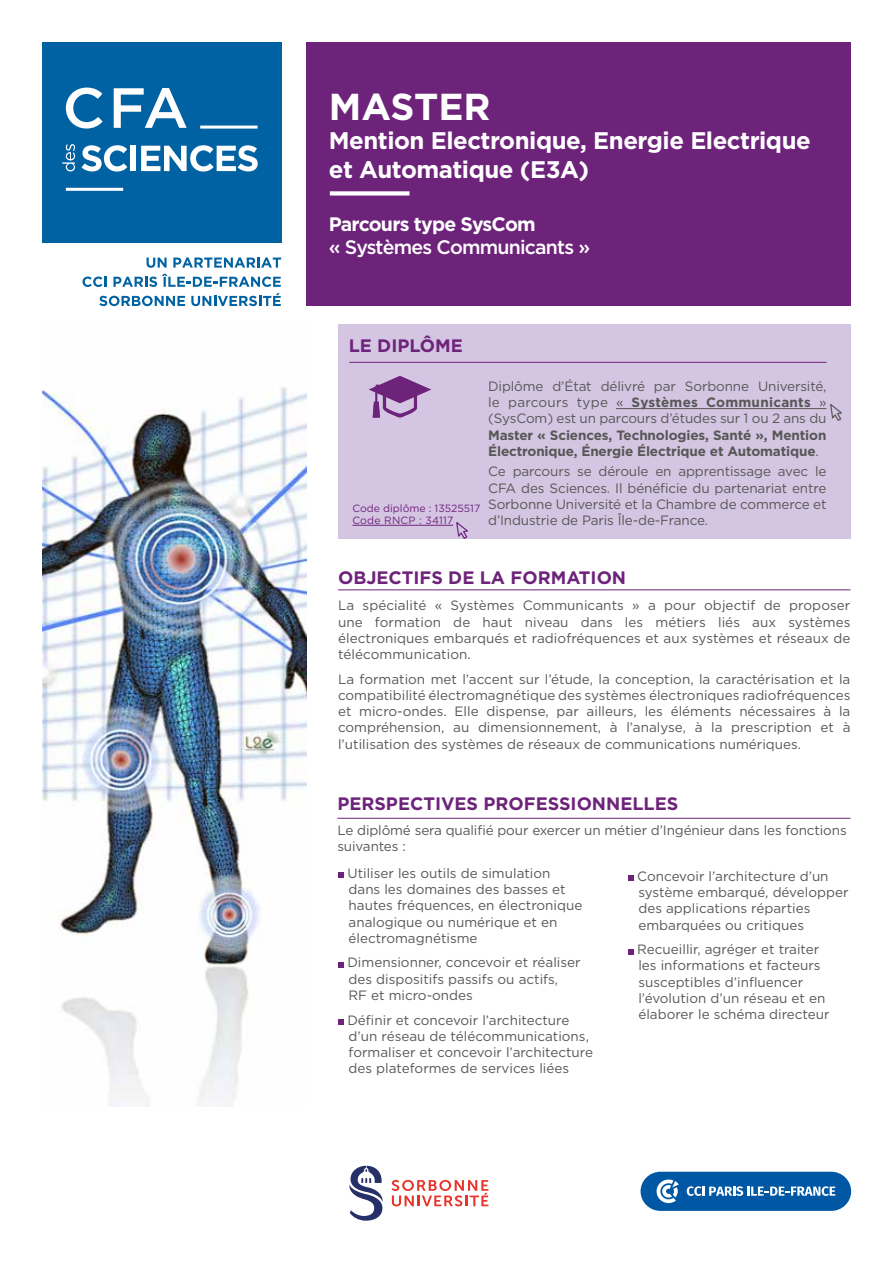
<style>
.page{position:relative;width:893px;height:1263px;background:#fff}
.page>*{position:absolute;margin:0;border:0;box-sizing:border-box;transform-origin:0 0}
.Paragraph_Style1{font:700 37.5px "Gotham";color:#fff}
.Paragraph_Style1-2{font:700 24px/28.8px "Gotham";letter-spacing:-.02em;color:#fff}
.Paragraph_Style1-3{font:500 19.5px/23.4px "Gotham";letter-spacing:-.04em;color:#fff}
.Paragraph_Style2{font:700 18px "Gotham";color:#6e237b}
.Paragraph_Style3{font:13.5px/16.2px "Gotham";color:#575756;text-align:justify}
.Paragraph_Style1-4{font:13.5px/16.2px "Gotham";color:#575756}
.Paragraph_Style3-2{font:700 13.5px/16.2px "Gotham";letter-spacing:-.01em;color:#575756;text-align:justify}
.Paragraph_Style1-5{font:10.5px "Gotham";color:#6e237b}
.Paragraph_Style1-6{font:10.5px "Gotham";letter-spacing:.02em;color:#6e237b}
.s1{font-weight:700}
.s2{font-weight:400}
</style>
<div class="page">
<img style="left:43px;top:387px;width:263px;height:720px">
<div style="left:338px;top:324px;width:512px;height:215px;background:#d4c5e2"></div>
<hr style="left:349px;top:362px;width:477px;height:1px;background:#6e237b">
<div style="left:306px;top:43px;width:544px;height:263px;background:#6e237b"></div>
<hr style="left:338px;top:589px;width:512px;height:1px;background:#6e237b">
<svg style="left:369px;top:376px;width:62px;height:42px"></svg>
<hr style="left:616px;top:408px;width:210px;height:1px;background:#575756">
<svg style="left:628px;top:876px;width:5px;height:5px"></svg>
<svg style="left:628px;top:949px;width:5px;height:5px"></svg>
<svg style="left:338px;top:873px;width:5px;height:5px"></svg>
<svg style="left:338px;top:962px;width:5px;height:5px"></svg>
<svg style="left:338px;top:1019px;width:5px;height:5px"></svg>
<hr style="left:337px;top:818px;width:513px;height:1px;background:#6e237b">
<div style="left:330px;top:191px;width:79px;height:5px;background:#fff"></div>
<div style="left:42px;top:43px;width:240px;height:200px;background:#0062a2"></div>
<svg style="left:147px;top:258px;width:20px;height:10px"></svg>
<svg style="left:173px;top:257px;width:108px;height:11px"></svg>
<svg style="left:82px;top:277px;width:25px;height:10px"></svg>
<svg style="left:113px;top:274px;width:168px;height:13px"></svg>
<svg style="left:99px;top:296px;width:86px;height:10px"></svg>
<svg style="left:191px;top:293px;width:90px;height:13px"></svg>
<svg style="left:82px;top:145px;width:45px;height:27px"></svg>
<div style="left:131px;top:146px;width:5px;height:25px;background:#fff"></div>
<svg style="left:141px;top:145px;width:117px;height:27px"></svg>
<svg style="left:62px;top:144px;width:13px;height:27px"></svg>
<hr style="left:200px;top:126px;width:58px;height:3px;background:#fff">
<hr style="left:66px;top:188px;width:57px;height:3px;background:#fff">
<svg style="left:66px;top:88px;width:37px;height:41px"></svg>
<svg style="left:114px;top:88px;width:73px;height:40px"></svg>
<svg style="left:349px;top:1166px;width:34px;height:55px"></svg>
<svg style="left:392px;top:1180px;width:96px;height:26px"></svg>
<div style="left:641px;top:1172px;width:210px;height:39px;background:#0058a5;border-radius:20px"></div>
<svg style="left:657px;top:1179px;width:22px;height:24px"></svg>
<svg style="left:687px;top:1186px;width:148px;height:10px"></svg>
<hr style="left:352px;top:525px;width:101px;height:1px;background:#6e237b">
<svg style="left:456px;top:522px;width:12px;height:17px"></svg>
<svg style="left:830px;top:404px;width:12px;height:17px"></svg>
<p class="Paragraph_Style1" style="left:329px;top:82px;width:163px">MASTER</p>
<p class="Paragraph_Style1-2" style="left:329px;top:126px;width:484px">Mention Electronique, Energie Electrique et Automatique (E3A)</p>
<p class="Paragraph_Style1-3" style="left:329px;top:212px;width:263px"><span class="s1">Parcours type SysCom<br></span>« Systèmes Communicants »</p>
<p class="Paragraph_Style2" style="left:349px;top:334px;width:116px">LE DIPLÔME</p>
<p class="Paragraph_Style1-5" style="left:352px;top:501px;width:129px">Code diplôme : 13525517</p>
<p class="Paragraph_Style1-6" style="left:352px;top:514px;width:102px">Code RNCP : 34117</p>
<p class="Paragraph_Style3-2" style="left:488px;top:378px;width:340px"><span class="s2">Diplôme d’État délivré par Sorbonne Université, le parcours type «</span> Systèmes Communicants <span class="s2">» (SysCom) est un parcours d’études sur 1 ou 2 ans du </span>Master « Sciences, Technologies, Santé », Mention Électronique, Énergie Électrique et Automatique<span class="s2">.</span></p>
<p class="Paragraph_Style3" style="left:488px;top:463px;width:340px">Ce parcours se déroule en apprentissage avec le CFA des Sciences. Il bénéficie du partenariat entre Sorbonne Université et la Chambre de commerce et d’Industrie de Paris Île-de-France.</p>
<p class="Paragraph_Style2" style="left:338px;top:565px;width:290px">OBJECTIFS DE LA FORMATION</p>
<p class="Paragraph_Style3" style="left:338px;top:597px;width:514px">La spécialité « Systèmes Communicants » a pour objectif de proposer une formation de haut niveau dans les métiers liés aux systèmes électroniques embarqués et radiofréquences et aux systèmes et réseaux de télécommunication.</p>
<p class="Paragraph_Style3" style="left:338px;top:671px;width:514px">La formation met l’accent sur l’étude, la conception, la caractérisation et la compatibilité électromagnétique des systèmes électroniques radiofréquences et micro-ondes. Elle dispense, par ailleurs, les éléments nécessaires à la compréhension, au dimensionnement, à l’analyse, à la prescription et à l’utilisation des systèmes de réseaux de communications numériques.</p>
<p class="Paragraph_Style2" style="left:337px;top:792px;width:342px">PERSPECTIVES PROFESSIONNELLES</p>
<p class="Paragraph_Style1-4" style="left:337px;top:822px;width:511px">Le diplômé sera qualifié pour exercer un métier d’Ingénieur dans les fonctions suivantes :</p>
<p class="Paragraph_Style1-4" style="left:347px;top:865px;width:236px">Utiliser les outils de simulation dans les domaines des basses et hautes fréquences, en électronique analogique ou numérique et en électromagnétisme</p>
<p class="Paragraph_Style1-4" style="left:347px;top:954px;width:235px">Dimensionner, concevoir et réaliser des dispositifs passifs ou actifs,<br>RF et micro-ondes</p>
<p class="Paragraph_Style1-4" style="left:347px;top:1011px;width:247px">Définir et concevoir l’architecture d’un réseau de télécommunications, formaliser et concevoir l’architecture des plateformes de services liées</p>
<p class="Paragraph_Style1-4" style="left:637px;top:868px;width:213px">Concevoir l’architecture d’un système embarqué, développer des applications réparties embarquées ou critiques</p>
<p class="Paragraph_Style1-4" style="left:637px;top:941px;width:194px">Recueillir, agréger et traiter les informations et facteurs susceptibles d’influencer l’évolution d’un réseau et en élaborer le schéma directeur</p>
</div>
